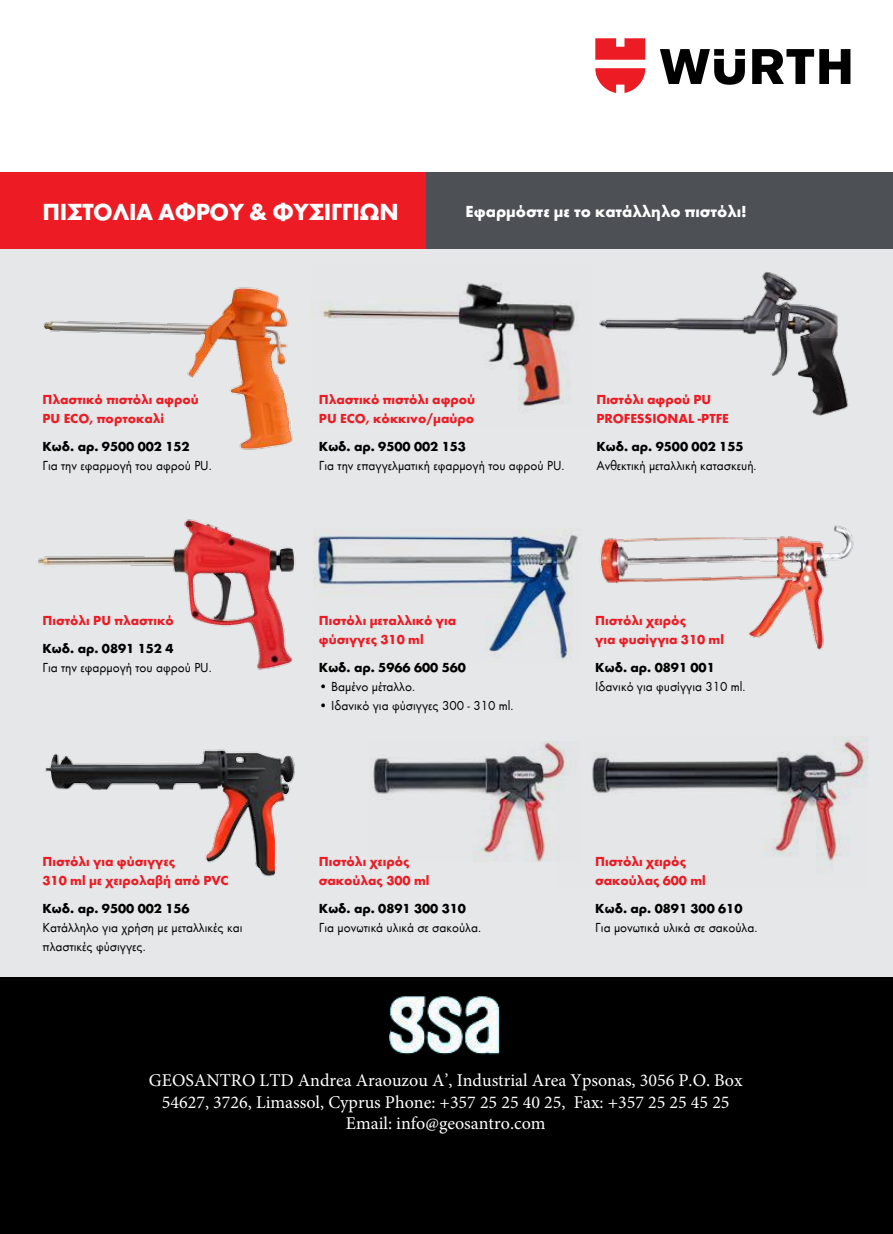
<style>
.page{position:relative;width:893px;height:1234px;background:#fff}
.page>*{position:absolute;margin:0;border:0;box-sizing:border-box;transform-origin:0 0}
.t1{font:700 24px "Wuerth";letter-spacing:-.02em;color:#fff}
.t2{font:18px/21.6px "Minion Pro";color:#fff;text-align:center}
.t3{font:700 16.5px "Wuerth";color:#fff}
.t4{font:13.5px/19.2px "Wuerth";color:#000}
.t5{font:700 13.5px/19.2px "Wuerth";color:#ed1c24}
.t6{font:700 13.5px "Wuerth";color:#000}
</style>
<div class="page">
<svg style="left:660px;top:49px;width:190px;height:36px"></svg>
<svg style="left:595px;top:38px;width:50px;height:55px"></svg>
<div style="left:0;top:976px;width:893px;height:257px;background:#000"></div>
<div style="left:0;top:246px;width:893px;height:730px;background:#e6e7e8"></div>
<img style="left:45px;top:749px;width:250px;height:128px">
<img style="left:43px;top:287px;width:250px;height:163px">
<img style="left:312px;top:283px;width:267px;height:130px">
<div style="left:425px;top:172px;width:468px;height:77px;background:#4d5055"></div>
<div style="left:0;top:172px;width:425px;height:77px;background:#ed1c24"></div>
<img style="left:600px;top:525px;width:254px;height:125px">
<img style="left:599px;top:272px;width:250px;height:144px">
<img style="left:38px;top:519px;width:257px;height:151px">
<img style="left:313px;top:528px;width:265px;height:132px">
<img style="left:592px;top:736px;width:276px;height:127px">
<img style="left:373px;top:741px;width:195px;height:120px">
<img style="left:390px;top:996px;width:110px;height:59px">
<h1 class="t1" style="left:43px;top:194px;width:358px">ΠΙΣΤΟΛΙΑ αφρου &amp; φυσιγγιων</h1>
<p class="t3" style="left:466px;top:199px;width:283px">Εφαρμόστε με το κατάλληλο πιστόλι!</p>
<p class="t5" style="left:43px;top:389px;width:158px">Πλαστικό πιστόλι αφρού<br>PU ECO, πορτοκαλί</p>
<p class="t6" style="left:43px;top:436px;width:149px">Κωδ. αρ. 9500 002 152</p>
<p class="t4" style="left:43px;top:455px;width:171px">Για την εφαρμογή του αφρού PU.</p>
<p class="t5" style="left:43px;top:610px;width:133px">Πιστόλι PU πλαστικό</p>
<p class="t6" style="left:43px;top:638px;width:132px">Κωδ. αρ. 0891 152 4</p>
<p class="t4" style="left:43px;top:657px;width:171px">Για την εφαρμογή του αφρού PU.</p>
<p class="t5" style="left:43px;top:850px;width:187px">Πιστόλι για φύσιγγες<br>310 ml με χειρολαβή από PVC</p>
<p class="t6" style="left:43px;top:897px;width:149px">Κωδ. αρ. 9500 002 156</p>
<p class="t4" style="left:43px;top:916px;width:201px">Κατάλληλο για χρήση με μεταλλικές και πλαστικές φύσιγγες.</p>
<p class="t5" style="left:319px;top:389px;width:158px">Πλαστικό πιστόλι αφρού<br>PU ECO, κόκκινο/μαύρο</p>
<p class="t6" style="left:319px;top:436px;width:149px">Κωδ. αρ. 9500 002 153</p>
<p class="t4" style="left:319px;top:455px;width:247px">Για την επαγγελματική εφαρμογή του αφρού PU.</p>
<p class="t5" style="left:596px;top:389px;width:134px">Πιστόλι αφρού PU<br>PROFESSIONAL -PTFE</p>
<p class="t6" style="left:596px;top:436px;width:149px">Κωδ. αρ. 9500 002 155</p>
<p class="t4" style="left:596px;top:455px;width:162px">Ανθεκτική μεταλλική κατασκευή.</p>
<p class="t5" style="left:319px;top:610px;width:139px">Πιστόλι μεταλλικό για φύσιγγες 310 ml</p>
<p class="t6" style="left:319px;top:657px;width:149px">Κωδ. αρ. 5966 600 560</p>
<p class="t4" style="left:319px;top:676px;width:98px">• Βαμένο μέταλλο.</p>
<p class="t4" style="left:319px;top:695px;width:196px">• Ιδανικό για φύσιγγες 300 - 310 ml.</p>
<p class="t5" style="left:595px;top:610px;width:130px">Πιστόλι χειρός<br>για φυσίγγια 310 ml</p>
<p class="t6" style="left:595px;top:657px;width:121px">Κωδ. αρ. 0891 001</p>
<p class="t4" style="left:595px;top:676px;width:152px">Ιδανικό για φυσίγγια 310 ml.</p>
<p class="t5" style="left:319px;top:850px;width:112px">Πιστόλι χειρός σακούλας 300 ml</p>
<p class="t6" style="left:319px;top:897px;width:149px">Κωδ. αρ. 0891 300 310</p>
<p class="t4" style="left:319px;top:916px;width:164px">Για μονωτικά υλικά σε σακούλα.</p>
<p class="t5" style="left:595px;top:850px;width:112px">Πιστόλι χειρός σακούλας 600 ml</p>
<p class="t6" style="left:595px;top:897px;width:149px">Κωδ. αρ. 0891 300 610</p>
<p class="t4" style="left:595px;top:916px;width:164px">Για μονωτικά υλικά σε σακούλα.</p>
<h2 class="t2" style="left:149px;top:1069px;width:595px">GEOSANTRO LTD Andrea Araouzou A’, Industrial Area Ypsonas, 3056 P.O. Box<br>54627, 3726, Limassol, Cyprus Phone: +357 25 25 40 25, Fax: +357 25 25 45 25<br>Email: info@geosantro.com</h2>
</div>
